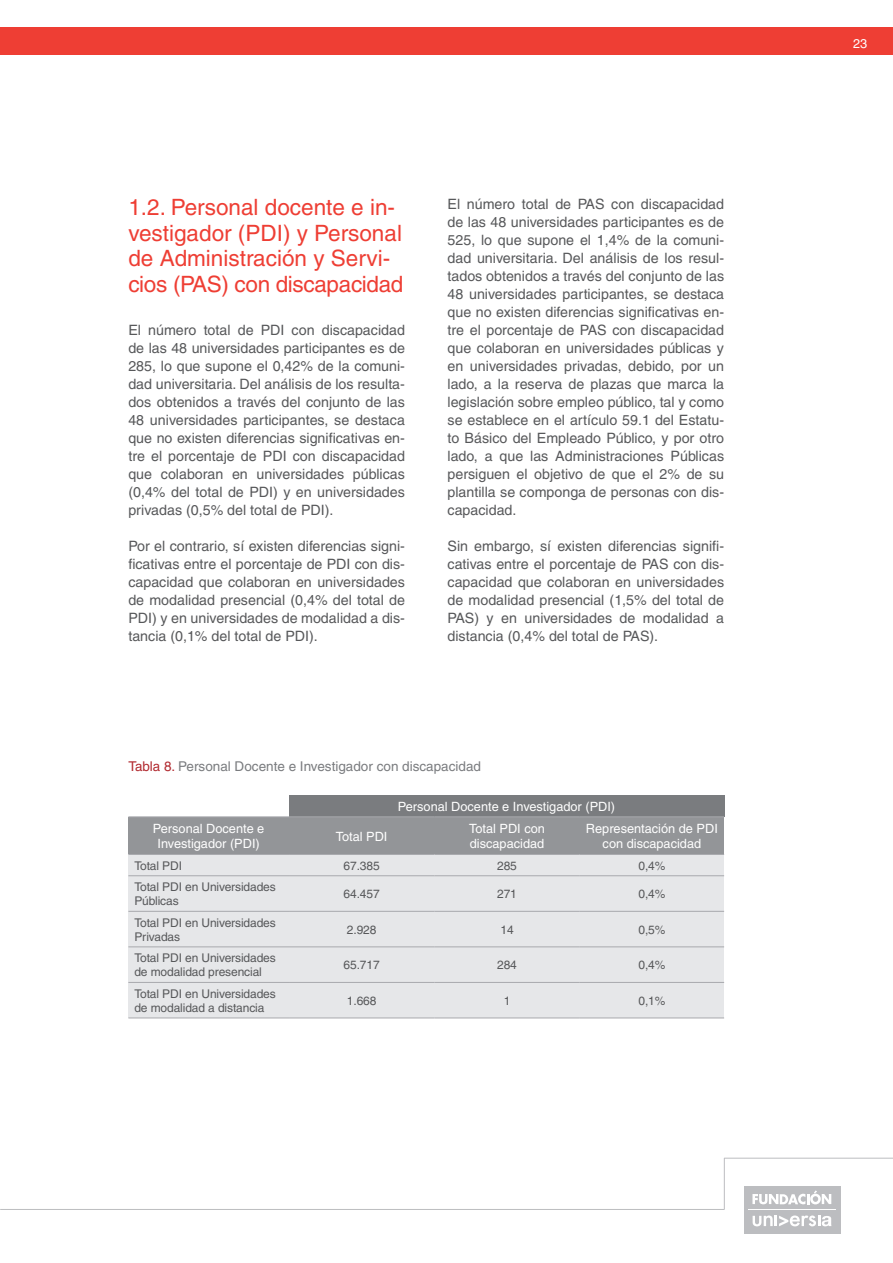
<style>
.page{position:relative;width:893px;height:1263px;background:#fff}
.page>*{position:absolute;margin:0;border:0;box-sizing:border-box;transform-origin:0 0}
.t1{font:22.5px/25.5px "Helvetica";color:#ee3e34}
.t2{font:14.25px/18px "Helvetica";color:#57585a;text-align:justify}
.t3{font:13.5px "Helvetica";color:#7a7c7f}
.t4{font:12.75px/15.8px "Helvetica";color:#fff;text-align:center}
.t5{font:12px/14.2px "Helvetica";letter-spacing:-.01em;color:#57585a}
.s1{color:#b1292f}
</style>
<div class="page">
<hr style="left:724px;top:1158px;width:168px;height:1px;background:#bcbdc0">
<hr style="left:723px;top:1158px;width:1px;height:52px;background:#bcbdc0">
<div style="left:743px;top:1186px;width:97px;height:47px;background:#bcbdc0"></div>
<svg style="left:752px;top:1215px;width:79px;height:11px"></svg>
<svg style="left:752px;top:1190px;width:79px;height:14px"></svg>
<hr style="left:748px;top:1209px;width:87px;height:1px;background:#fff">
<hr style="left:1px;top:1209px;width:723px;height:1px;background:#bcbdc0">
<div style="left:289px;top:795px;width:435px;height:22px;background:#7a7c7f"></div>
<div style="left:128px;top:817px;width:161px;height:37px;background:#939598"></div>
<div style="left:289px;top:817px;width:145px;height:37px;background:#939598"></div>
<div style="left:434px;top:817px;width:145px;height:37px;background:#939598"></div>
<div style="left:579px;top:817px;width:145px;height:37px;background:#939598"></div>
<div style="left:128px;top:854px;width:161px;height:22px;background:#e6e7e9"></div>
<div style="left:289px;top:854px;width:145px;height:22px;background:#e6e7e9"></div>
<div style="left:434px;top:854px;width:145px;height:22px;background:#e6e7e9"></div>
<div style="left:579px;top:854px;width:145px;height:22px;background:#e6e7e9"></div>
<div style="left:128px;top:876px;width:161px;height:35px;background:#e6e7e9"></div>
<div style="left:289px;top:876px;width:145px;height:35px;background:#e6e7e9"></div>
<div style="left:434px;top:876px;width:145px;height:35px;background:#e6e7e9"></div>
<div style="left:579px;top:876px;width:145px;height:35px;background:#e6e7e9"></div>
<div style="left:128px;top:911px;width:161px;height:36px;background:#e6e7e9"></div>
<div style="left:289px;top:911px;width:145px;height:36px;background:#e6e7e9"></div>
<div style="left:434px;top:911px;width:145px;height:36px;background:#e6e7e9"></div>
<div style="left:579px;top:911px;width:145px;height:36px;background:#e6e7e9"></div>
<div style="left:128px;top:947px;width:161px;height:35px;background:#e6e7e9"></div>
<div style="left:289px;top:947px;width:145px;height:35px;background:#e6e7e9"></div>
<div style="left:434px;top:947px;width:145px;height:35px;background:#e6e7e9"></div>
<div style="left:579px;top:947px;width:145px;height:35px;background:#e6e7e9"></div>
<div style="left:128px;top:982px;width:161px;height:36px;background:#e6e7e9"></div>
<div style="left:289px;top:982px;width:145px;height:36px;background:#e6e7e9"></div>
<div style="left:434px;top:982px;width:145px;height:36px;background:#e6e7e9"></div>
<div style="left:579px;top:982px;width:145px;height:36px;background:#e6e7e9"></div>
<hr style="left:128px;top:817px;width:161px;height:1px;background:#a8a9ad">
<hr style="left:289px;top:817px;width:145px;height:1px;background:#a8a9ad">
<hr style="left:434px;top:817px;width:145px;height:1px;background:#a8a9ad">
<hr style="left:579px;top:817px;width:145px;height:1px;background:#a8a9ad">
<hr style="left:128px;top:854px;width:161px;height:1px;background:#a8a9ad">
<hr style="left:289px;top:854px;width:145px;height:1px;background:#a8a9ad">
<hr style="left:434px;top:854px;width:145px;height:1px;background:#a8a9ad">
<hr style="left:579px;top:854px;width:145px;height:1px;background:#a8a9ad">
<hr style="left:128px;top:875px;width:161px;height:1px;background:#a8a9ad">
<hr style="left:289px;top:875px;width:145px;height:1px;background:#a8a9ad">
<hr style="left:434px;top:875px;width:145px;height:1px;background:#a8a9ad">
<hr style="left:579px;top:875px;width:145px;height:1px;background:#a8a9ad">
<hr style="left:128px;top:911px;width:161px;height:1px;background:#a8a9ad">
<hr style="left:289px;top:911px;width:145px;height:1px;background:#a8a9ad">
<hr style="left:434px;top:911px;width:145px;height:1px;background:#a8a9ad">
<hr style="left:579px;top:911px;width:145px;height:1px;background:#a8a9ad">
<hr style="left:128px;top:947px;width:161px;height:1px;background:#a8a9ad">
<hr style="left:289px;top:947px;width:145px;height:1px;background:#a8a9ad">
<hr style="left:434px;top:947px;width:145px;height:1px;background:#a8a9ad">
<hr style="left:579px;top:947px;width:145px;height:1px;background:#a8a9ad">
<hr style="left:128px;top:982px;width:161px;height:1px;background:#a8a9ad">
<hr style="left:289px;top:982px;width:145px;height:1px;background:#a8a9ad">
<hr style="left:434px;top:982px;width:145px;height:1px;background:#a8a9ad">
<hr style="left:579px;top:982px;width:145px;height:1px;background:#a8a9ad">
<hr style="left:128px;top:1018px;width:161px;height:1px;background:#a8a9ad">
<hr style="left:289px;top:1018px;width:145px;height:1px;background:#a8a9ad">
<hr style="left:434px;top:1018px;width:145px;height:1px;background:#a8a9ad">
<hr style="left:579px;top:1018px;width:145px;height:1px;background:#a8a9ad">
<div style="left:0;top:28px;width:892px;height:27px;background:#ee3e34"></div>
<h1 class="t1" style="left:128px;top:195px;width:276px">1.2. Personal docente e in&shy;vestigador (PDI) y Personal de Administración y Servi&shy;cios (PAS) con discapacidad</h1>
<p class="t2" style="left:128px;top:321px;width:278px">El número total de PDI con discapacidad de las 48 universidades participantes es de 285, lo que supone el 0,42% de la comuni&shy;dad universitaria. Del análisis de los resulta&shy;dos obtenidos a través del conjunto de las 48 universidades participantes, se destaca que no existen diferencias significativas en&shy;tre el porcentaje de PDI con discapacidad que colaboran en universidades públicas (0,4% del total de PDI) y en universidades privadas (0,5% del total de PDI).</p>
<p class="t2" style="left:128px;top:537px;width:278px">Por el contrario, sí existen diferencias signi&shy;ficativas entre el porcentaje de PDI con dis&shy;capacidad que colaboran en universidades de modalidad presencial (0,4% del total de PDI) y en universidades de modalidad a dis&shy;tancia (0,1% del total de PDI).</p>
<p class="t2" style="left:447px;top:195px;width:278px">El número total de PAS con discapacidad de las 48 universidades participantes es de 525, lo que supone el 1,4% de la comuni&shy;dad universitaria. Del análisis de los resul&shy;tados obtenidos a través del conjunto de las 48 universidades participantes, se destaca que no existen diferencias significativas en&shy;tre el porcentaje de PAS con discapacidad que colaboran en universidades públicas y en universidades privadas, debido, por un lado, a la reserva de plazas que marca la legislación sobre empleo público, tal y como se establece en el artículo 59.1 del Estatu&shy;to Básico del Empleado Público, y por otro lado, a que las Administraciones Públicas persiguen el objetivo de que el 2% de su plantilla se componga de personas con dis&shy;capacidad.</p>
<p class="t2" style="left:447px;top:537px;width:278px">Sin embargo, sí existen diferencias signifi&shy;cativas entre el porcentaje de PAS con dis&shy;capacidad que colaboran en universidades de modalidad presencial (1,5% del total de PAS) y en universidades de modalidad a distancia (0,4% del total de PAS).</p>
<p class="t3" style="left:128px;top:759px;width:354px"><span class="s1">Tabla 8.</span> Personal Docente e Investigador con discapacidad</p>
<p class="t4" style="left:398px;top:798px;width:219px">Personal Docente e Investigador (PDI)</p>
<p class="t4" style="left:153px;top:820px;width:113px">Personal Docente e<br>Investigador (PDI)</p>
<p class="t4" style="left:336px;top:828px;width:53px">Total PDI</p>
<p class="t4" style="left:469px;top:820px;width:77px;text-align:left">Total PDI con discapacidad</p>
<p class="t4" style="left:586px;top:820px;width:133px">Representación de PDI con discapacidad</p>
<p class="t5" style="left:134px;top:858px;width:49px">Total PDI</p>
<p class="t5" style="left:343px;top:858px;width:38px">67.385</p>
<p class="t5" style="left:497px;top:858px;width:21px">285</p>
<p class="t5" style="left:638px;top:858px;width:28px">0,4%</p>
<p class="t5" style="left:134px;top:880px;width:143px">Total PDI en Universidades<br>Públicas</p>
<p class="t5" style="left:343px;top:887px;width:38px">64.457</p>
<p class="t5" style="left:497px;top:887px;width:21px">271</p>
<p class="t5" style="left:638px;top:887px;width:28px">0,4%</p>
<p class="t5" style="left:134px;top:915px;width:143px">Total PDI en Universidades<br>Privadas</p>
<p class="t5" style="left:347px;top:922px;width:31px">2.928</p>
<p class="t5" style="left:500px;top:922px;width:15px">14</p>
<p class="t5" style="left:638px;top:922px;width:28px">0,5%</p>
<p class="t5" style="left:134px;top:951px;width:143px">Total PDI en Universidades de modalidad presencial</p>
<p class="t5" style="left:343px;top:958px;width:38px">65.717</p>
<p class="t5" style="left:497px;top:958px;width:21px">284</p>
<p class="t5" style="left:638px;top:958px;width:28px">0,4%</p>
<p class="t5" style="left:134px;top:986px;width:143px">Total PDI en Universidades de modalidad a distancia</p>
<p class="t5" style="left:347px;top:993px;width:31px">1.668</p>
<p class="t5" style="left:503px;top:993px;width:8px">1</p>
<p class="t5" style="left:638px;top:993px;width:28px">0,1%</p>
<p class="t4" style="left:852px;top:35px;width:16px">23</p>
</div>
